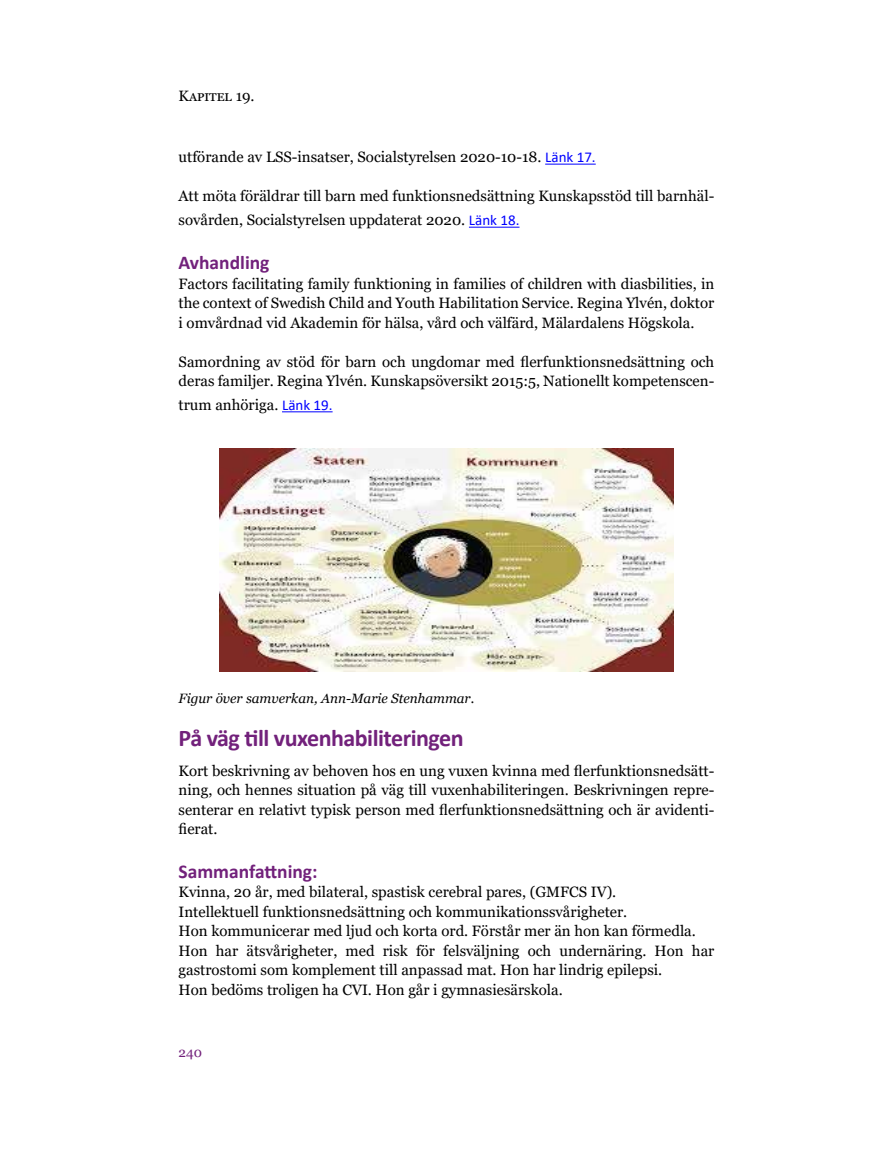
<style>
.page{position:relative;width:893px;height:1149px;background:#fff}
.page>*{position:absolute;margin:0;border:0;box-sizing:border-box;transform-origin:0 0}
.t1{font:700 24px "Calibri";letter-spacing:-.02em;color:#72217b}
.t2{font:700 19.5px "Calibri";color:#72217b}
.t3{font:15px/19.5px "Georgia";color:#000}
.t4{font:italic 13.5px "Georgia";color:#000}
.t5{font:13.5px "Georgia";color:#72217b}
.s1{font-family:"Calibri";color:#00f}
</style>
<div class="page">
<hr style="left:545px;top:163px;width:51px;height:1px;background:#00f">
<hr style="left:469px;top:226px;width:50px;height:1px;background:#00f">
<hr style="left:282px;top:411px;width:51px;height:1px;background:#00f">
<img style="left:219px;top:448px;width:455px;height:223px">
<p class="t3" style="left:179px;top:86px;width:78px">Kapitel 19.</p>
<p class="t3" style="left:179px;top:148px;width:419px">utförande av LSS-insatser, Socialstyrelsen 2020-10-18. <span class="s1">Länk 17.</span></p>
<p class="t3" style="left:179px;top:184px;width:537px;line-height:24px">Att möta föräldrar till barn med funktionsnedsättning Kunskapsstöd till barnhäl&shy;sovården, Socialstyrelsen uppdaterat 2020. <span class="s1">Länk 18.</span></p>
<h2 class="t2" style="left:179px;top:249px;width:92px">Avhandling</h2>
<p class="t3" style="left:179px;top:274px;width:537px;text-align:justify">Factors facilitating family funktioning in families of children with diasbilities, in the context of Swedish Child and Youth Habilitation Service. Regina Ylvén, doktor i omvårdnad vid Akademin för hälsa, vård och välfärd, Mälardalens Högskola.</p>
<p class="t3" style="left:179px;top:352px;width:537px">Samordning av stöd för barn och ungdomar med flerfunktionsnedsättning och deras familjer. Regina Ylvén. Kunskapsöversikt 2015:5, Nationellt kompetenscen-</p>
<p class="t3" style="left:179px;top:395px;width:155px">trum anhöriga. <span class="s1">Länk 19.</span></p>
<p class="t4" style="left:179px;top:689px;width:297px">Figur över samverkan, Ann-Marie Stenhammar.</p>
<h1 class="t1" style="left:179px;top:720px;width:287px">På väg till vuxenhabiliteringen</h1>
<p class="t3" style="left:179px;top:760px;width:537px;text-align:justify">Kort beskrivning av behoven hos en ung vuxen kvinna med flerfunktionsnedsätt&shy;ning, och hennes situation på väg till vuxenhabiliteringen. Beskrivningen repre&shy;senterar en relativt typisk person med flerfunktionsnedsättning och är avidenti&shy;fierat.</p>
<h2 class="t2" style="left:179px;top:857px;width:141px">Sammanfattning:</h2>
<p class="t3" style="left:179px;top:882px;width:537px">Kvinna, 20 år, med bilateral, spastisk cerebral pares, (GMFCS IV).<br>Intellektuell funktionsnedsättning och kommunikationssvårigheter.<br>Hon kommunicerar med ljud och korta ord. Förstår mer än hon kan förmedla.<br>Hon har ätsvårigheter, med risk för felsväljning och undernäring. Hon har gastrostomi som komplement till anpassad mat. Hon har lindrig epilepsi.<br>Hon bedöms troligen ha CVI. Hon går i gymnasiesärskola.</p>
<p class="t5" style="left:179px;top:1043px;width:25px">240</p>
</div>
